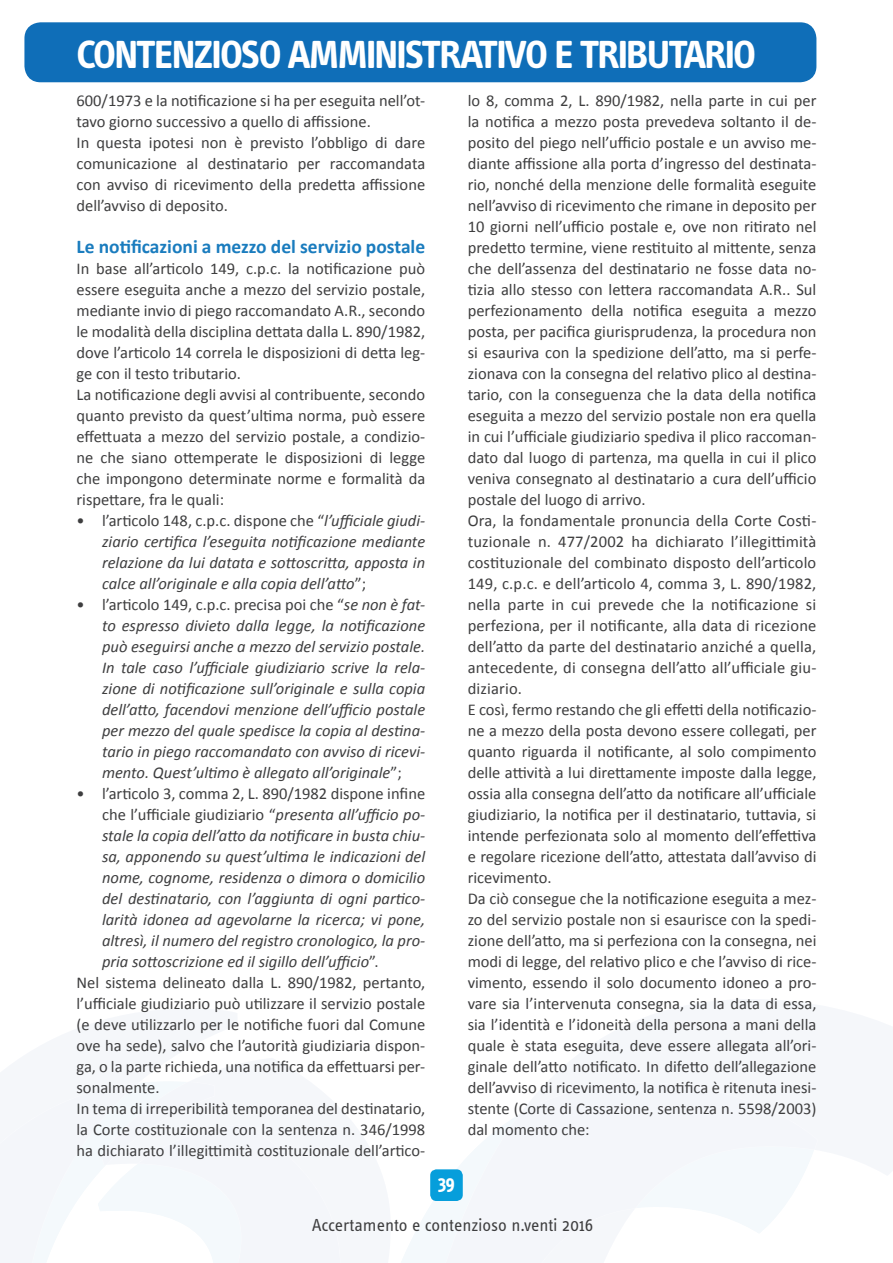
<style>
.page{position:relative;width:893px;height:1263px;background:#fff}
.page>*{position:absolute;margin:0;border:0;box-sizing:border-box;transform-origin:0 0}
.t1{font:700 40.5px "Info Text OT";letter-spacing:-.045em;color:#fff}
.TITOLO_paragrafo{font:700 19.5px "Calibri";color:#1a7cbe}
.t2{font:700 19.5px "Info Text OT";color:#fff}
.t3{font:18px "Info Text OT";letter-spacing:-.005em;color:#3e3e3f}
.CORPO_TESTO{font:16.5px/21px "Calibri";color:#3e3e3f;text-align:justify}
.t4{font:italic 16.5px/21px "Calibri";color:#3e3e3f;text-align:justify}
.s1{font-style:normal}
</style>
<div class="page">
<svg style="left:401px;top:1083px;width:413px;height:180px;fill:#f4f7fa"></svg>
<svg style="left:0;top:1082px;width:340px;height:181px"></svg>
<div style="left:430px;top:1169px;width:33px;height:32px;background:#069edb;border-radius:6px"></div>
<div style="left:24px;top:22px;width:792px;height:60px;background:#0f6eb8;border-radius:16px"></div>
<h1 class="t1" style="left:77px;top:30px;width:681px">CONTENZIOSO AMMINISTRATIVO E TRIBUTARIO</h1>
<p class="CORPO_TESTO" style="left:77px;top:90px;width:350px">600/1973 e la notificazione si ha per eseguita nell’ot&shy;tavo giorno successivo a quello di affissione.</p>
<p class="CORPO_TESTO" style="left:77px;top:132px;width:350px">In questa ipotesi non è previsto l’obbligo di dare comunicazione al destinatario per raccomandata con avviso di ricevimento della predetta affissione dell’avviso di deposito.</p>
<p class="TITOLO_paragrafo" style="left:77px;top:234px;width:350px">Le notificazioni a mezzo del servizio postale</p>
<p class="CORPO_TESTO" style="left:77px;top:258px;width:350px">In base all’articolo 149, c.p.c. la notificazione può essere eseguita anche a mezzo del servizio postale, mediante invio di piego raccomandato A.R., secondo le modalità della disciplina dettata dalla L. 890/1982, dove l’articolo 14 correla le disposizioni di detta leg&shy;ge con il testo tributario.</p>
<p class="CORPO_TESTO" style="left:77px;top:384px;width:350px">La notificazione degli avvisi al contribuente, secondo quanto previsto da quest’ultima norma, può essere effettuata a mezzo del servizio postale, a condizio&shy;ne che siano ottemperate le disposizioni di legge che impongono determinate norme e formalità da rispettare, fra le quali:</p>
<p class="t4" style="left:102px;top:509px;width:325px;text-indent:-26px"><span class="s1">• l’articolo 148, c.p.c. dispone che “</span>l’ufficiale giudi&shy;ziario certifica l’eseguita notificazione mediante relazione da lui datata e sottoscritta, apposta in calce all’originale e alla copia dell’atto<span class="s1">”;</span></p>
<p class="t4" style="left:102px;top:593px;width:325px;text-indent:-26px"><span class="s1">• l’articolo 149, c.p.c. precisa poi che “</span>se non è fat&shy;to espresso divieto dalla legge, la notificazione può eseguirsi anche a mezzo del servizio postale.<br>In tale caso l’ufficiale giudiziario scrive la rela&shy;zione di notificazione sull’originale e sulla copia dell’atto, facendovi menzione dell’ufficio postale per mezzo del quale spedisce la copia al destina&shy;tario in piego raccomandato con avviso di ricevi&shy;mento. Quest’ultimo è allegato all’originale<span class="s1">”;</span></p>
<p class="t4" style="left:102px;top:782px;width:325px;text-indent:-26px"><span class="s1">• l’articolo 3, comma 2, L. 890/1982 dispone infine che l’ufficiale giudiziario “</span>presenta all’ufficio po&shy;stale la copia dell’atto da notificare in busta chiu&shy;sa, apponendo su quest’ultima le indicazioni del nome, cognome, residenza o dimora o domicilio del destinatario, con l’aggiunta di ogni partico&shy;larità idonea ad agevolarne la ricerca; vi pone, altresì, il numero del registro cronologico, la pro&shy;pria sottoscrizione ed il sigillo dell’ufficio<span class="s1">”.</span></p>
<p class="CORPO_TESTO" style="left:77px;top:972px;width:350px">Nel sistema delineato dalla L. 890/1982, pertanto, l’ufficiale giudiziario può utilizzare il servizio postale (e deve utilizzarlo per le notifiche fuori dal Comune ove ha sede), salvo che l’autorità giudiziaria dispon&shy;ga, o la parte richieda, una notifica da effettuarsi per&shy;sonalmente.</p>
<p class="CORPO_TESTO" style="left:77px;top:1098px;width:350px">In tema di irreperibilità temporanea del destinatario, la Corte costituzionale con la sentenza n. 346/1998 ha dichiarato l’illegittimità costituzionale dell’artico-</p>
<p class="CORPO_TESTO" style="left:468px;top:90px;width:350px">lo 8, comma 2, L. 890/1982, nella parte in cui per la notifica a mezzo posta prevedeva soltanto il de&shy;posito del piego nell’ufficio postale e un avviso me&shy;diante affissione alla porta d’ingresso del destinata&shy;rio, nonché della menzione delle formalità eseguite nell’avviso di ricevimento che rimane in deposito per 10 giorni nell’ufficio postale e, ove non ritirato nel predetto termine, viene restituito al mittente, senza che dell’assenza del destinatario ne fosse data no&shy;tizia allo stesso con lettera raccomandata A.R.. Sul perfezionamento della notifica eseguita a mezzo posta, per pacifica giurisprudenza, la procedura non si esauriva con la spedizione dell’atto, ma si perfe&shy;zionava con la consegna del relativo plico al destina&shy;tario, con la conseguenza che la data della notifica eseguita a mezzo del servizio postale non era quella in cui l’ufficiale giudiziario spediva il plico raccoman&shy;dato dal luogo di partenza, ma quella in cui il plico veniva consegnato al destinatario a cura dell’ufficio postale del luogo di arrivo.</p>
<p class="CORPO_TESTO" style="left:468px;top:510px;width:350px">Ora, la fondamentale pronuncia della Corte Costi&shy;tuzionale n. 477/2002 ha dichiarato l’illegittimità costituzionale del combinato disposto dell’articolo 149, c.p.c. e dell’articolo 4, comma 3, L. 890/1982, nella parte in cui prevede che la notificazione si perfeziona, per il notificante, alla data di ricezione dell’atto da parte del destinatario anziché a quella, antecedente, di consegna dell’atto all’ufficiale giu&shy;diziario.</p>
<p class="CORPO_TESTO" style="left:468px;top:699px;width:350px">E così, fermo restando che gli effetti della notificazio&shy;ne a mezzo della posta devono essere collegati, per quanto riguarda il notificante, al solo compimento delle attività a lui direttamente imposte dalla legge, ossia alla consegna dell’atto da notificare all’ufficiale giudiziario, la notifica per il destinatario, tuttavia, si intende perfezionata solo al momento dell’effettiva e regolare ricezione dell’atto, attestata dall’avviso di ricevimento.</p>
<p class="CORPO_TESTO" style="left:468px;top:888px;width:350px">Da ciò consegue che la notificazione eseguita a mez&shy;zo del servizio postale non si esaurisce con la spedi&shy;zione dell’atto, ma si perfeziona con la consegna, nei modi di legge, del relativo plico e che l’avviso di rice&shy;vimento, essendo il solo documento idoneo a pro&shy;vare sia l’intervenuta consegna, sia la data di essa, sia l’identità e l’idoneità della persona a mani della quale è stata eseguita, deve essere allegata all’ori&shy;ginale dell’atto notificato. In difetto dell’allegazione dell’avviso di ricevimento, la notifica è ritenuta inesi&shy;stente (Corte di Cassazione, sentenza n. 5598/2003) dal momento che:</p>
<p class="t2" style="left:438px;top:1171px;width:19px">39</p>
<p class="t3" style="left:312px;top:1214px;width:283px">Accertamento e contenzioso n.venti 2016</p>
</div>
